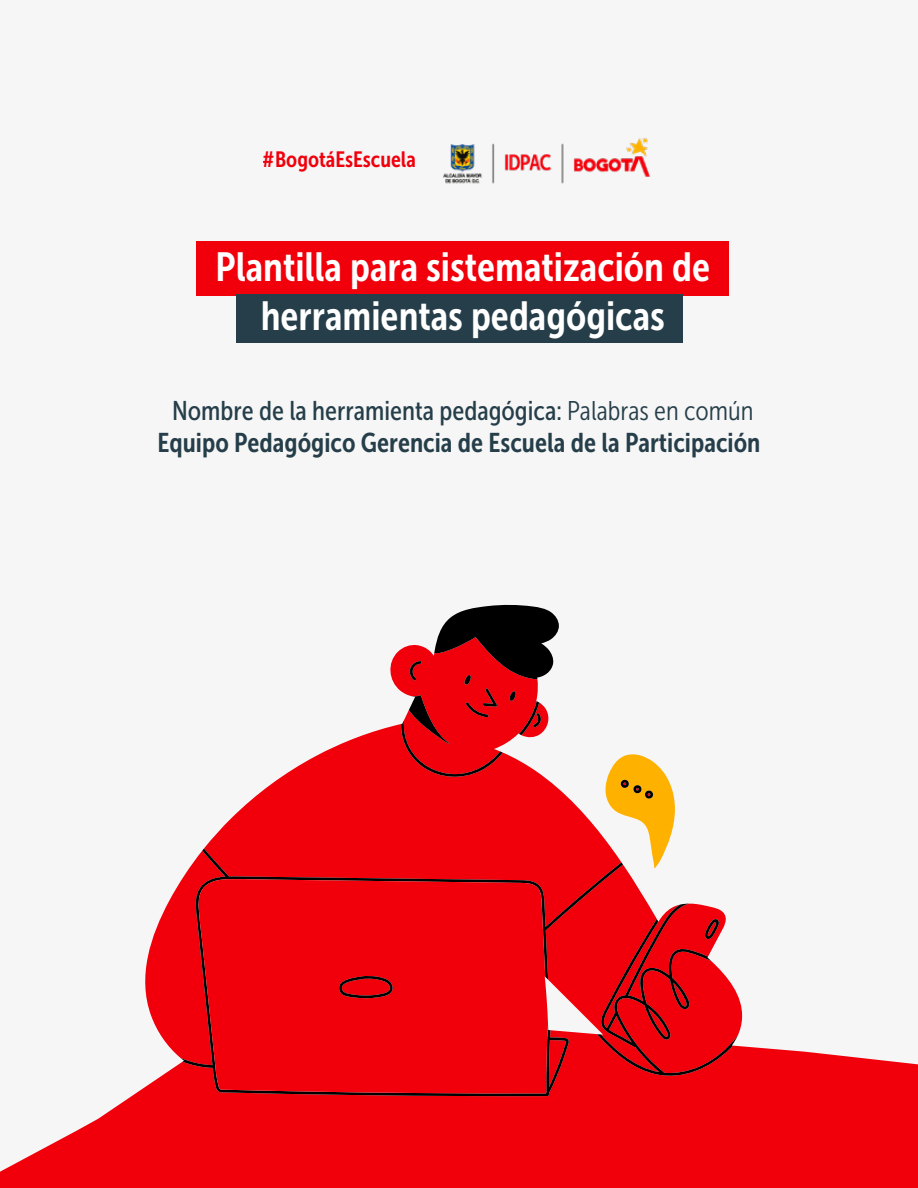
<style>
.page{position:relative;width:918px;height:1188px;background:#f6f6f6}
.page>*{position:absolute;margin:0;border:0;box-sizing:border-box;transform-origin:0 0}
.t1{font:40.5px/48.6px "Museo Sans Condensed 700";color:#fff;text-align:center}
.t2{font:27px "Museo Sans Condensed 700";color:#253e49}
.t3{font:27px "Museo Sans Condensed 500";color:#253e49}
.t4{font:22.05px "Museo Sans Condensed 700";color:#f1000b}
.s1{font-family:"Museo Sans Condensed 300"}
</style>
<div class="page">
<div style="left:196px;top:241px;width:532px;height:54px;background:#f1000b"></div>
<div style="left:236px;top:294px;width:446px;height:49px;background:#253e49"></div>
<img style="left:443px;top:137px;width:207px;height:47px">
<svg style="left:0;top:1046px;width:918px;height:142px;background:#f1222b"></svg>
<svg style="left:137px;top:880px;width:44px;height:185px"></svg>
<svg style="left:204px;top:745px;width:135px;height:103px;fill:#f1000b"></svg>
<svg style="left:181px;top:848px;width:442px;height:248px;background:#dd0b14"></svg>
<div style="left:198px;top:879px;width:350px;height:215px;background:#f1000b"></div>
<svg style="left:339px;top:604px;width:404px;height:483px"></svg>
<p class="t4" style="left:263px;top:147px;width:155px">#BogotáEsEscuela</p>
<p class="t1" style="left:216px;top:243px;width:496px">Plantilla para sistematización de herramientas pedagógicas</p>
<p class="t3" style="left:172px;top:396px;width:583px">Nombre de la herramienta pedagógica: <span class="s1">Palabras en común</span></p>
<p class="t2" style="left:158px;top:427px;width:604px">Equipo Pedagógico Gerencia de Escuela de la Participación</p>
</div>
